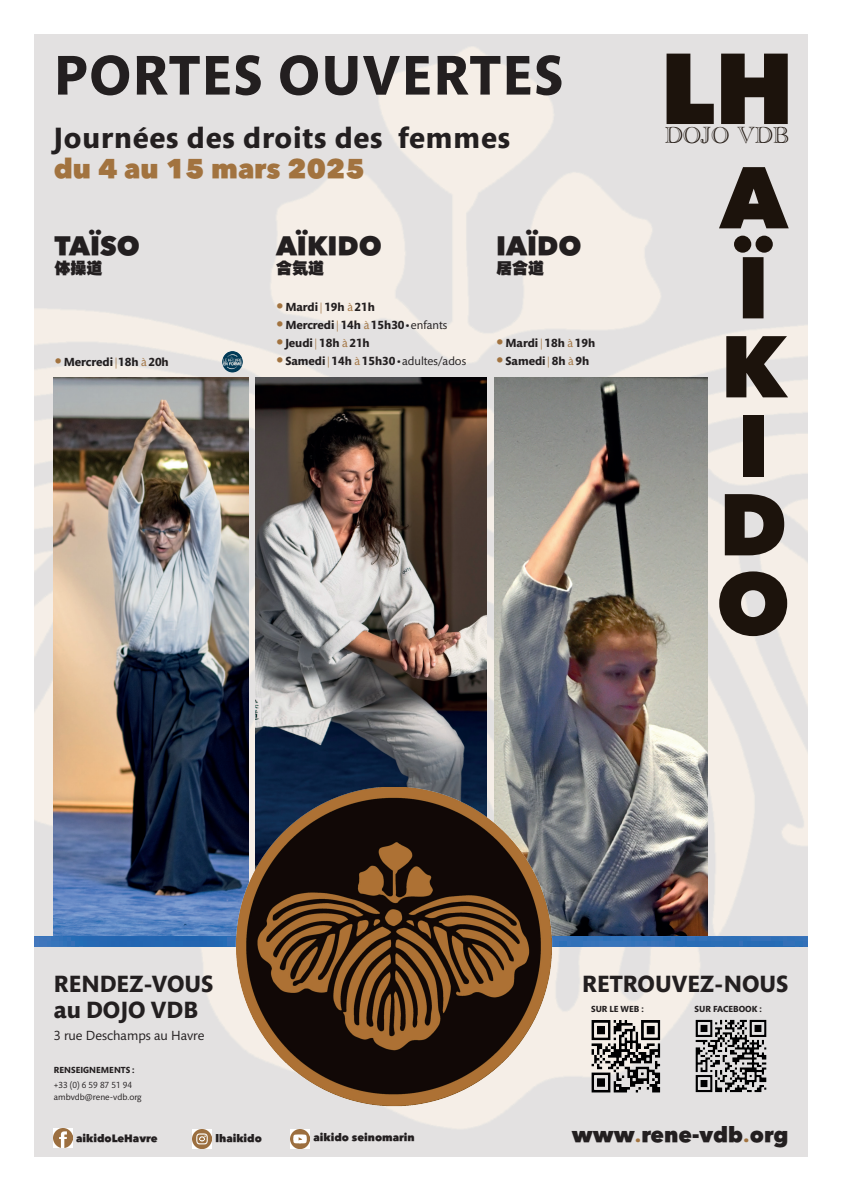
<style>
.page{position:relative;width:842px;height:1191px;background:#fff}
.page>*{position:absolute;margin:0;border:0;box-sizing:border-box;transform-origin:0 0}
.t1{font:800 92px "Shorai Sans Std N";color:#1c130c}
.t2{font:800 80px/79px "Shorai Sans Std N";color:#1c130c}
.t3{font:700 57px "Mundo Sans Pro";letter-spacing:.03em;color:#231f20}
.t4{font:700 30px "Mundo Sans Pro";letter-spacing:.03em;color:#231f20}
.t5{font:800 25.5px "Shorai Sans Std N";color:#a2733f}
.t6{font:800 25px "Shorai Sans Std N";color:#231f20}
.t7{font:700 24px/26px "Mundo Sans Pro";color:#231f20}
.t8{font:24px "Academy Engraved Let Plain";letter-spacing:-.01em;color:#1c130c}
.t9{font:800 20px "Shorai Sans Std N";color:#231f20}
.t10{font:800 16px "Shorai Sans Std N";color:#231f20}
.t11{font:13.5px "Mundo Sans Pro";color:#231f20}
.t12{font:700 12px "Mundo Sans Pro";color:#231f20}
.t13{font:800 10px "Shorai Sans Std N";color:#231f20}
.t14{font:700 9px "Mundo Sans Pro";color:#231f20}
.t15{font:9px/12px "Mundo Sans Pro";color:#231f20}
.s1{font-family:"Shorai Sans Std N";font-weight:800;font-size:14px;color:#a2733f}
.s2{font-weight:400;font-size:10px;color:#a2733f}
.s3{font-weight:400;color:#a2733f}
.s4{font-size:10px}
.s5{font-weight:400}
.s6{font-family:"Mundo Sans Pro";font-weight:700;font-size:24px;color:#a2733f}
</style>
<div class="page">
<img style="left:34px;top:34px;width:774px;height:1123px">
<img style="left:255px;top:377px;width:231px;height:410px">
<img style="left:494px;top:378px;width:213px;height:558px">
<img style="left:54px;top:378px;width:194px;height:558px">
<img style="left:34px;top:936px;width:774px;height:10px">
<img style="left:235px;top:787px;width:317px;height:319px">
<img style="left:54px;top:1128px;width:19px;height:19px">
<img style="left:192px;top:1129px;width:19px;height:19px">
<img style="left:291px;top:1129px;width:19px;height:19px">
<img style="left:216px;top:350px;width:33px;height:24px">
<img style="left:685px;top:1009px;width:92px;height:93px">
<img style="left:580px;top:1008px;width:92px;height:96px">
<h3 class="t3" style="left:54px;top:42px;width:511px">PORTES OUVERTES</h3>
<h3 class="t4" style="left:54px;top:120px;width:458px">Journées des droits des femmes</h3>
<h3 class="t5" style="left:54px;top:151px;width:312px">du 4 au 15 mars 2025</h3>
<h3 class="t6" style="left:55px;top:228px;width:87px">TAÏSO</h3>
<h3 class="t10" style="left:55px;top:257px;width:49px">体操道</h3>
<p class="t12" style="left:55px;top:355px;width:116px"><span class="s1">•</span>Mercredi <span class="s2">|</span>18h <span class="s3">à</span>20h</p>
<h3 class="t6" style="left:276px;top:228px;width:107px">AÏKIDO</h3>
<h3 class="t10" style="left:276px;top:257px;width:49px">合気道</h3>
<p class="t12" style="left:276px;top:300px;width:100px"><span class="s1">•</span>Mardi <span class="s2">|</span> 19h <span class="s3">à</span>21h</p>
<p class="t12" style="left:276px;top:318px;width:173px"><span class="s1">•</span>Mercredi <span class="s2">|</span> 14h <span class="s3">à</span>15h30<span class="s4">•</span><span class="s5">enfants</span></p>
<p class="t12" style="left:276px;top:336px;width:95px"><span class="s1">•</span>Jeudi <span class="s2">|</span> 18h <span class="s3">à</span>21h</p>
<p class="t12" style="left:276px;top:354px;width:192px"><span class="s1">•</span>Samedi <span class="s2">|</span> 14h <span class="s3">à</span>15h30<span class="s4">•</span> <span class="s5">adultes/ados</span></p>
<h3 class="t6" style="left:496px;top:228px;width:87px">IAÏDO</h3>
<h3 class="t10" style="left:496px;top:257px;width:49px">居合道</h3>
<p class="t12" style="left:496px;top:336px;width:100px"><span class="s1">•</span>Mardi <span class="s2">|</span> 18h <span class="s3">à</span>19h</p>
<p class="t12" style="left:496px;top:354px;width:94px"><span class="s1">•</span>Samedi <span class="s2">|</span> 8h <span class="s3">à</span>9h</p>
<h1 class="t1" style="left:660px;top:25px;width:136px">LH</h1>
<h3 class="t8" style="left:665px;top:117px;width:125px">DOJO VDB</h3>
<h2 class="t2" style="left:720px;top:158px;width:69px;line-height:90px">A<br>Ï</h2>
<h2 class="t2" style="left:716px;top:332px;width:75px">K<br>I<br>D<br>O</h2>
<h3 class="t7" style="left:54px;top:971px;width:161px">RENDEZ-VOUS au DOJO VDB</h3>
<p class="t11" style="left:54px;top:1027px;width:152px">3 rue Deschamps au Havre</p>
<p class="t14" style="left:54px;top:1064px;width:82px">RENSEIGNEMENTS :</p>
<p class="t15" style="left:54px;top:1079px;width:89px">+33 (0) 6 59 87 51 94 ambvdb@rene-vdb.org</p>
<h3 class="t7" style="left:582px;top:971px;width:208px">RETROUVEZ-NOUS</h3>
<p class="t14" style="left:591px;top:1003px;width:54px">SUR LE WEB :</p>
<p class="t14" style="left:695px;top:1003px;width:69px">SUR FACEBOOK :</p>
<p class="t13" style="left:76px;top:1131px;width:83px">aikidoLeHavre</p>
<p class="t13" style="left:215px;top:1131px;width:48px">lhaikido</p>
<p class="t13" style="left:313px;top:1130px;width:103px">aikido seinomarin</p>
<h3 class="t9" style="left:572px;top:1120px;width:218px">www<span class="s6">.</span>rene-vdb<span class="s6">.</span>org</h3>
</div>
